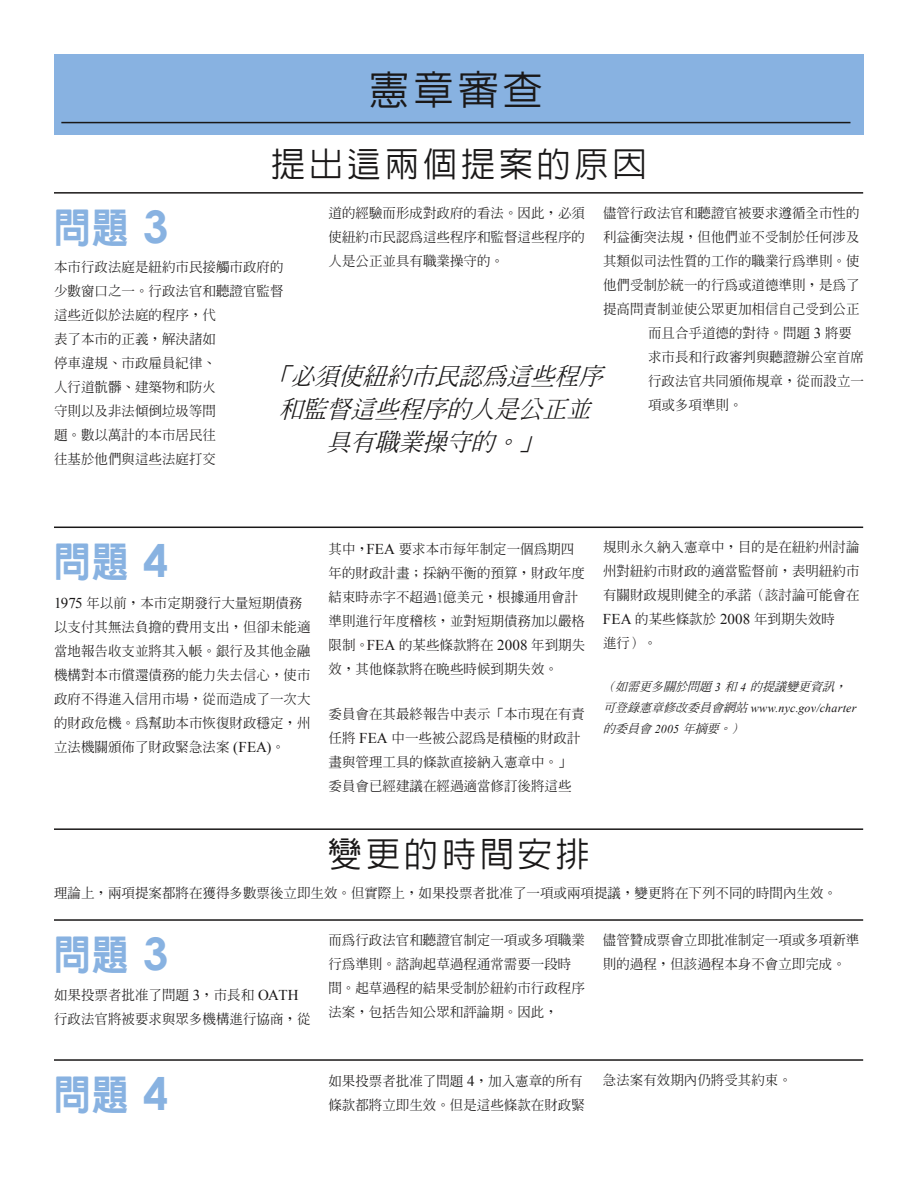
<style>
.page{position:relative;width:918px;height:1188px;background:#fff}
.page>*{position:absolute;margin:0;border:0;box-sizing:border-box;transform-origin:0 0}
.t1{font:800 40.5px "Lin Gothic";letter-spacing:.05em;color:#88b2e1;scale:.9 1}
.t2{font:500 40.5px "Lin Gothic";color:#1a1818}
.t3{font:500 34.5px "Lin Gothic";letter-spacing:.1em;color:#1a1818}
.t4{font:italic 500 24px/33px "Inn Ming";color:#1a1818;text-align:center}
.t5{font:500 13.5px/24px "Inn Ming";color:#1a1818}
.t6{font:italic 500 12px "Inn Ming";color:#1a1818}
.t7{font:italic 12px "Times New Roman";letter-spacing:.02em;color:#1a1818}
.s1{font-family:"Century Gothic";font-weight:700;font-size:45px}
.s2{font-family:"Times New Roman";font-weight:400;font-size:15px}
.s3{font-family:"Times New Roman";font-weight:400}
.s4{font-family:"Inn Ming";font-weight:500}
</style>
<div class="page">
<div style="left:54px;top:54px;width:810px;height:81px;background:#88b2e1"></div>
<hr style="left:61px;top:122px;width:789px;height:1px;background:#1a1818">
<hr style="left:54px;top:919px;width:809px;height:2px;background:#1a1818">
<hr style="left:54px;top:828px;width:809px;height:2px;background:#1a1818">
<hr style="left:54px;top:192px;width:809px;height:2px;background:#1a1818">
<hr style="left:54px;top:527px;width:809px;height:1px;background:#1a1818">
<hr style="left:54px;top:1059px;width:809px;height:2px;background:#1a1818">
<h1 class="t2" style="left:369px;top:69px;width:176px">憲章審查</h1>
<h2 class="t3" style="left:271px;top:147px;width:378px">提出這兩個提案的原因</h2>
<p class="t5" style="left:329px;top:201px;width:258px;text-align:justify">道的經驗而形成對政府的看法。因此，必須使紐約市民認為這些程序和監督這些程序的人是公正並具有職業操守的。</p>
<p class="t5" style="left:603px;top:201px;width:258px">儘管行政法官和聽證官被要求遵循全市性的</p>
<h1 class="t1" style="left:54px;top:207px;width:129px">問題 <span class="s1">3</span></h1>
<p class="t5" style="left:603px;top:225px;width:258px">利益衝突法規，但他們並不受制於任何涉及</p>
<p class="t5" style="left:603px;top:249px;width:258px">其類似司法性質的工作的職業行為準則。使</p>
<p class="t5" style="left:603px;top:273px;width:258px">他們受制於統一的行為或道德準則，是為了</p>
<p class="t5" style="left:603px;top:297px;width:258px">提高問責制並使公眾更加相信自己受到公正</p>
<p class="t5" style="left:648px;top:321px;width:205px">而且合乎道德的對待。問題 <span class="s2">3</span> 將要</p>
<p class="t5" style="left:648px;top:345px;width:217px">求市長和行政審判與聽證辦公室首席</p>
<p class="t5" style="left:648px;top:369px;width:217px">行政法官共同頒佈規章，從而設立一</p>
<p class="t5" style="left:648px;top:393px;width:96px">項或多項準則。</p>
<p class="t5" style="left:54px;top:255px;width:231px">本市行政法庭是紐約市民接觸市政府的少數窗口之一。行政法官和聽證官監督這些近似於法庭的程序，代<br>表了本市的正義，解決諸如<br>停車違規、市政雇員紀律、<br>人行道骯髒、建築物和防火<br>守則以及非法傾倒垃圾等問<br>題。數以萬計的本市居民往<br>往基於他們與這些法庭打交</p>
<h3 class="t4" style="left:266px;top:359px;width:344px">「必須使紐約市民認為這些程序和監督這些程序的人是公正並具有職業操守的。」</h3>
<h1 class="t1" style="left:54px;top:542px;width:129px">問題 <span class="s1">4</span></h1>
<p class="t5" style="left:54px;top:591px;width:258px"><span class="s2">1975</span> 年以前，本市定期發行大量短期債務以支付其無法負擔的費用支出，但卻未能適當地報告收支並將其入帳。銀行及其他金融機構對本市償還債務的能力失去信心，使市政府不得進入信用市場，從而造成了一次大的財政危機。為幫助本市恢復財政穩定，州立法機關頒佈了財政緊急法案 <span class="s2">(FEA)</span>。</p>
<p class="t5" style="left:328px;top:537px;width:258px">其中，<span class="s2">FEA</span> 要求本市每年制定一個為期四年的財政計畫；採納平衡的預算，財政年度結束時赤字不超過1億美元，根據通用會計準則進行年度稽核，並對短期債務加以嚴格限制。<span class="s2">FEA</span> 的某些條款將在 <span class="s2">2008</span> 年到期失效，其他條款將在晚些時候到期失效。</p>
<p class="t5" style="left:328px;top:702px;width:258px">委員會在其最終報告中表示「本市現在有責任將 <span class="s2">FEA</span> 中一些被公認為是積極的財政計畫與管理工具的條款直接納入憲章中。」委員會已經建議在經過適當修訂後將這些</p>
<p class="t5" style="left:603px;top:535px;width:258px">規則永久納入憲章中，目的是在紐約州討論州對紐約市財政的適當監督前，表明紐約市有關財政規則健全的承諾（該討論可能會在<br><span class="s2">FEA</span> 的某些條款於 <span class="s2">2008</span> 年到期失效時<br>進行）。</p>
<p class="t6" style="left:603px;top:680px;width:248px">（如需更多關於問題 <span class="s3">3</span> 和 <span class="s3">4</span> 的提議變更資訊，</p>
<p class="t7" style="left:603px;top:701px;width:255px"><span class="s4">可登錄憲章修改委員會網站</span>www.nyc.gov/charter</p>
<p class="t6" style="left:603px;top:722px;width:144px">的委員會 <span class="s3">20 05</span> 年摘要。）</p>
<h2 class="t3" style="left:328px;top:836px;width:264px">變更的時間安排</h2>
<p class="t5" style="left:54px;top:881px;width:784px">理論上，兩項提案都將在獲得多數票後立即生效。但實際上，如果投票者批准了一項或兩項提議，變更將在下列不同的時間內生效。</p>
<h1 class="t1" style="left:54px;top:934px;width:129px">問題 <span class="s1">3</span></h1>
<p class="t5" style="left:54px;top:983px;width:258px">如果投票者批准了問題 <span class="s2">3</span>，市長和 <span class="s2">OATH</span>行政法官將被要求與眾多機構進行協商，從</p>
<p class="t5" style="left:328px;top:928px;width:258px">而為行政法官和聽證官制定一項或多項職業行為準則。諮詢起草過程通常需要一段時間。起草過程的結果受制於紐約市行政程序法案，包括告知公眾和評論期。因此，</p>
<p class="t5" style="left:603px;top:928px;width:258px">儘管贊成票會立即批准制定一項或多項新準</p>
<p class="t5" style="left:603px;top:952px;width:244px">則的過程，但該過程本身不會立即完成。</p>
<h1 class="t1" style="left:54px;top:1074px;width:129px">問題 <span class="s1">4</span></h1>
<p class="t5" style="left:328px;top:1069px;width:258px">如果投票者批准了問題 <span class="s2">4</span>，加入憲章的所有條款都將立即生效。但是這些條款在財政緊</p>
<p class="t5" style="left:603px;top:1068px;width:190px">急法案有效期內仍將受其約束。</p>
</div>
